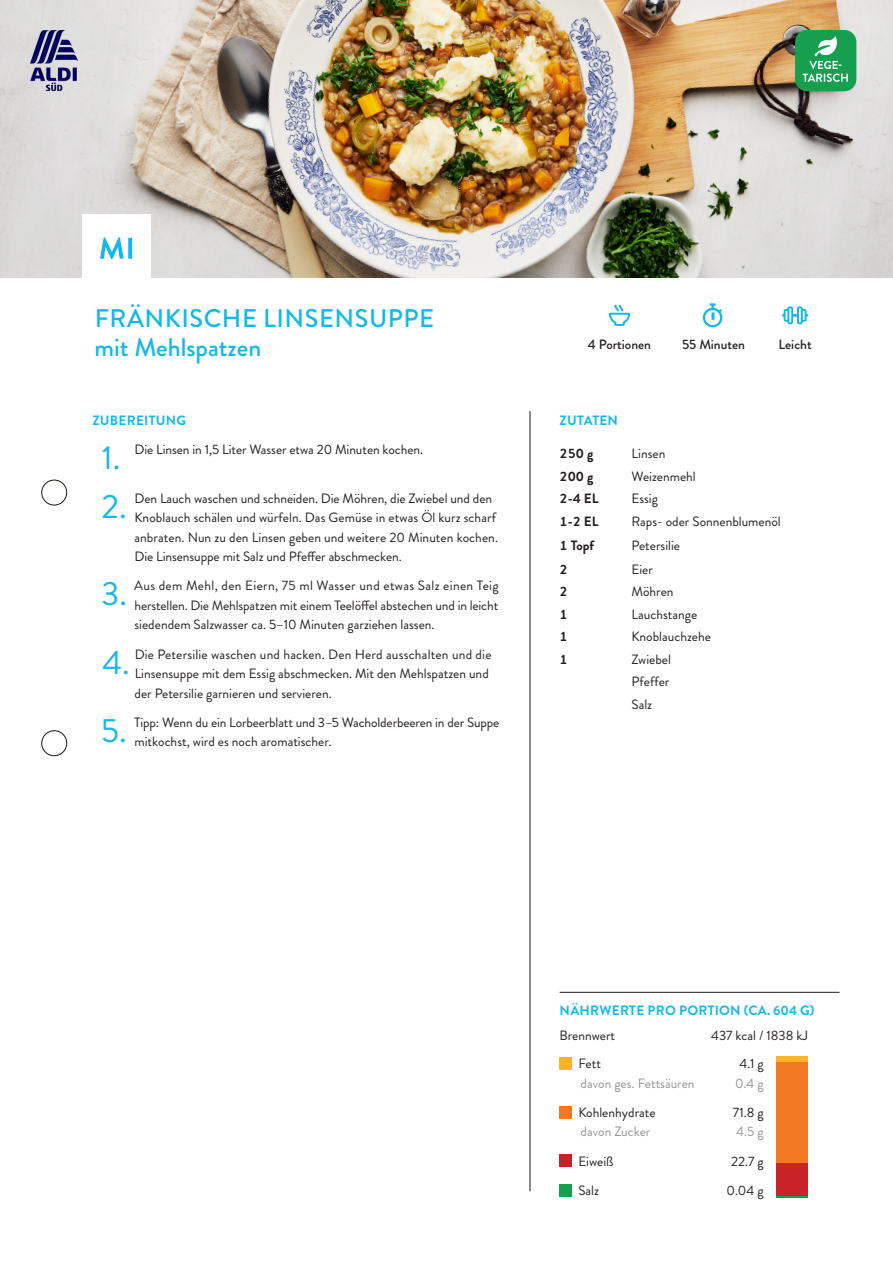
<style>
.page{position:relative;width:893px;height:1263px;background:#fff}
.page>*{position:absolute;margin:0;border:0;box-sizing:border-box;transform-origin:0 0}
.Zubereitungsliste{font:33.6px "Brandon Grotesque";color:#12b8ed}
.Headline_1{font:500 25.5px "Brandon Grotesque";letter-spacing:.02em;color:#12b8ed}
.Headline_1-2{font:500 25.5px "Brandon Grotesque";color:#12b8ed}
.Zubereitungsliste-2{font:13.5px/19.5px "Brandon Grotesque";color:#231f20}
.Absatzformat_1{font:13.5px "Brandon Grotesque";color:#231f20}
.Headline_2{font:700 13.5px "Brandon Grotesque";letter-spacing:.02em;color:#12b8ed}
.Naehrwerte_Liste{font:13.5px "Brandon Grotesque";color:#231f20}
.Naehrwerte_Liste-2{font:13.5px "Brandon Grotesque";color:#939598}
.Absatzformat_1-2{font:700 13.5px "Brandon Grotesque";color:#231f20}
.txt{font:500 13.5px "Brandon Grotesque";color:#231f20}
.Headline_2-2{font:13.5px "Brandon Grotesque";color:#231f20}
</style>
<div class="page">
<div style="left:42px;top:480px;width:25px;height:25px;border:1px solid #1d160f;border-radius:50%"></div>
<div style="left:42px;top:730px;width:25px;height:26px;border:1px solid #1d160f;border-radius:50%"></div>
<div style="left:560px;top:1057px;width:12px;height:13px;background:#fcb325"></div>
<div style="left:560px;top:1105px;width:12px;height:13px;background:#f27923"></div>
<div style="left:560px;top:1154px;width:12px;height:13px;background:#c62227"></div>
<div style="left:560px;top:1183px;width:12px;height:13px;background:#169f4e"></div>
<hr style="left:530px;top:411px;width:1px;height:780px;background:#1d160f">
<hr style="left:560px;top:992px;width:279px;height:1px;background:#231f20">
<svg style="left:782px;top:306px;width:26px;height:18px"></svg>
<svg style="left:703px;top:303px;width:19px;height:24px"></svg>
<svg style="left:609px;top:305px;width:21px;height:21px"></svg>
<img style="left:0;top:0;width:893px;height:278px">
<div style="left:82px;top:214px;width:69px;height:69px;background:#fff"></div>
<svg style="left:100px;top:237px;width:32px;height:22px"></svg>
<div style="left:776px;top:1062px;width:32px;height:101px;background:#f27923"></div>
<div style="left:776px;top:1056px;width:32px;height:6px;background:#fcb325"></div>
<div style="left:776px;top:1192px;width:32px;height:5px;background:#169f4e"></div>
<div style="left:776px;top:1163px;width:32px;height:33px;background:#c62227"></div>
<img style="left:30px;top:30px;width:47px;height:60px">
<div style="left:795px;top:30px;width:61px;height:61px;background:#169f4e;border-radius:12px"></div>
<svg style="left:803px;top:36px;width:45px;height:46px"></svg>
<p class="Headline_1" style="left:95px;top:301px;width:341px">FRÄNKISCHE LINSENSUPPE</p>
<p class="Headline_1-2" style="left:94px;top:330px;width:168px">mit Mehlspatzen</p>
<p class="Headline_2" style="left:92px;top:411px;width:95px">ZUBEREITUNG</p>
<p class="Zubereitungsliste" style="left:102px;top:434px;width:20px">1.</p>
<p class="Zubereitungsliste-2" style="left:134px;top:440px;width:290px">Die Linsen in 1,5 Liter Wasser etwa 20 Minuten kochen.</p>
<p class="Zubereitungsliste" style="left:102px;top:483px;width:27px">2.</p>
<p class="Zubereitungsliste-2" style="left:134px;top:488px;width:365px">Den Lauch waschen und schneiden. Die Möhren, die Zwiebel und den Knoblauch schälen und würfeln. Das Gemüse in etwas Öl kurz scharf anbraten. Nun zu den Linsen geben und weitere 20 Minuten kochen.<br>Die Linsensuppe mit Salz und Pfeffer abschmecken.</p>
<p class="Zubereitungsliste" style="left:102px;top:571px;width:27px">3.</p>
<p class="Zubereitungsliste-2" style="left:134px;top:576px;width:366px;text-align:justify">Aus dem Mehl, den Eiern, 75 ml Wasser und etwas Salz einen Teig herstellen. Die Mehlspatzen mit einem Teelöffel abstechen und in leicht siedendem Salzwasser ca. 5–10 Minuten garziehen lassen.</p>
<p class="Zubereitungsliste" style="left:102px;top:639px;width:29px">4.</p>
<p class="Zubereitungsliste-2" style="left:134px;top:644px;width:358px">Die Petersilie waschen und hacken. Den Herd ausschalten und die<br>Linsensuppe mit dem Essig abschmecken. Mit den Mehlspatzen und der Petersilie garnieren und servieren.</p>
<p class="Zubereitungsliste" style="left:101px;top:707px;width:27px">5.</p>
<p class="Zubereitungsliste-2" style="left:134px;top:713px;width:367px">Tipp: Wenn du ein Lorbeerblatt und 3–5 Wacholderbeeren in der Suppe mitkochst, wird es noch aromatischer.</p>
<p class="txt" style="left:588px;top:335px;width:65px">4 Portionen</p>
<p class="txt" style="left:682px;top:335px;width:65px">55 Minuten</p>
<p class="txt" style="left:778px;top:335px;width:35px">Leicht</p>
<p class="Headline_2" style="left:560px;top:411px;width:60px">ZUTATEN</p>
<p class="Absatzformat_1-2" style="left:560px;top:444px;width:35px">250 g</p>
<p class="Absatzformat_1" style="left:632px;top:444px;width:35px">Linsen</p>
<p class="Absatzformat_1-2" style="left:560px;top:467px;width:35px">200 g</p>
<p class="Absatzformat_1" style="left:631px;top:467px;width:66px">Weizenmehl</p>
<p class="Absatzformat_1-2" style="left:559px;top:489px;width:41px">2-4 EL</p>
<p class="Absatzformat_1" style="left:631px;top:489px;width:28px">Essig</p>
<p class="Absatzformat_1-2" style="left:559px;top:512px;width:41px">1-2 EL</p>
<p class="Absatzformat_1" style="left:631px;top:512px;width:151px">Raps- oder Sonnenblumenöl</p>
<p class="Absatzformat_1-2" style="left:559px;top:536px;width:36px">1 Topf</p>
<p class="Absatzformat_1" style="left:631px;top:536px;width:50px">Petersilie</p>
<p class="Absatzformat_1-2" style="left:559px;top:560px;width:10px">2</p>
<p class="Absatzformat_1" style="left:631px;top:560px;width:23px">Eier</p>
<p class="Absatzformat_1-2" style="left:559px;top:582px;width:10px">2</p>
<p class="Absatzformat_1" style="left:631px;top:582px;width:44px">Möhren</p>
<p class="Absatzformat_1-2" style="left:559px;top:605px;width:10px">1</p>
<p class="Absatzformat_1" style="left:631px;top:605px;width:67px">Lauchstange</p>
<p class="Absatzformat_1-2" style="left:559px;top:627px;width:10px">1</p>
<p class="Absatzformat_1" style="left:631px;top:627px;width:81px">Knoblauchzehe</p>
<p class="Absatzformat_1-2" style="left:559px;top:650px;width:10px">1</p>
<p class="Absatzformat_1" style="left:631px;top:650px;width:41px">Zwiebel</p>
<p class="Absatzformat_1" style="left:631px;top:672px;width:39px">Pfeffer</p>
<p class="Absatzformat_1" style="left:631px;top:695px;width:22px">Salz</p>
<p class="Headline_2" style="left:560px;top:1001px;width:256px">NÄHRWERTE PRO PORTION (CA. 604 G)</p>
<p class="Headline_2-2" style="left:560px;top:1026px;width:57px">Brennwert</p>
<p class="Headline_2-2" style="left:711px;top:1026px;width:98px">437 kcal / 1838 kJ</p>
<p class="Naehrwerte_Liste" style="left:578px;top:1054px;width:24px">Fett</p>
<p class="Naehrwerte_Liste-2" style="left:580px;top:1074px;width:116px">davon ges. Fettsäuren</p>
<p class="Naehrwerte_Liste" style="left:739px;top:1054px;width:26px">4.1 g</p>
<p class="Naehrwerte_Liste-2" style="left:735px;top:1074px;width:30px">0.4 g</p>
<p class="Naehrwerte_Liste" style="left:578px;top:1103px;width:79px">Kohlenhydrate</p>
<p class="Naehrwerte_Liste-2" style="left:580px;top:1122px;width:71px">davon Zucker</p>
<p class="Naehrwerte_Liste" style="left:733px;top:1103px;width:32px">71.8 g</p>
<p class="Naehrwerte_Liste-2" style="left:736px;top:1122px;width:29px">4.5 g</p>
<p class="Naehrwerte_Liste" style="left:578px;top:1152px;width:37px">Eiweiß</p>
<p class="Naehrwerte_Liste" style="left:731px;top:1152px;width:34px">22.7 g</p>
<p class="Naehrwerte_Liste" style="left:578px;top:1181px;width:22px">Salz</p>
<p class="Naehrwerte_Liste" style="left:727px;top:1181px;width:38px">0.04 g</p>
</div>
